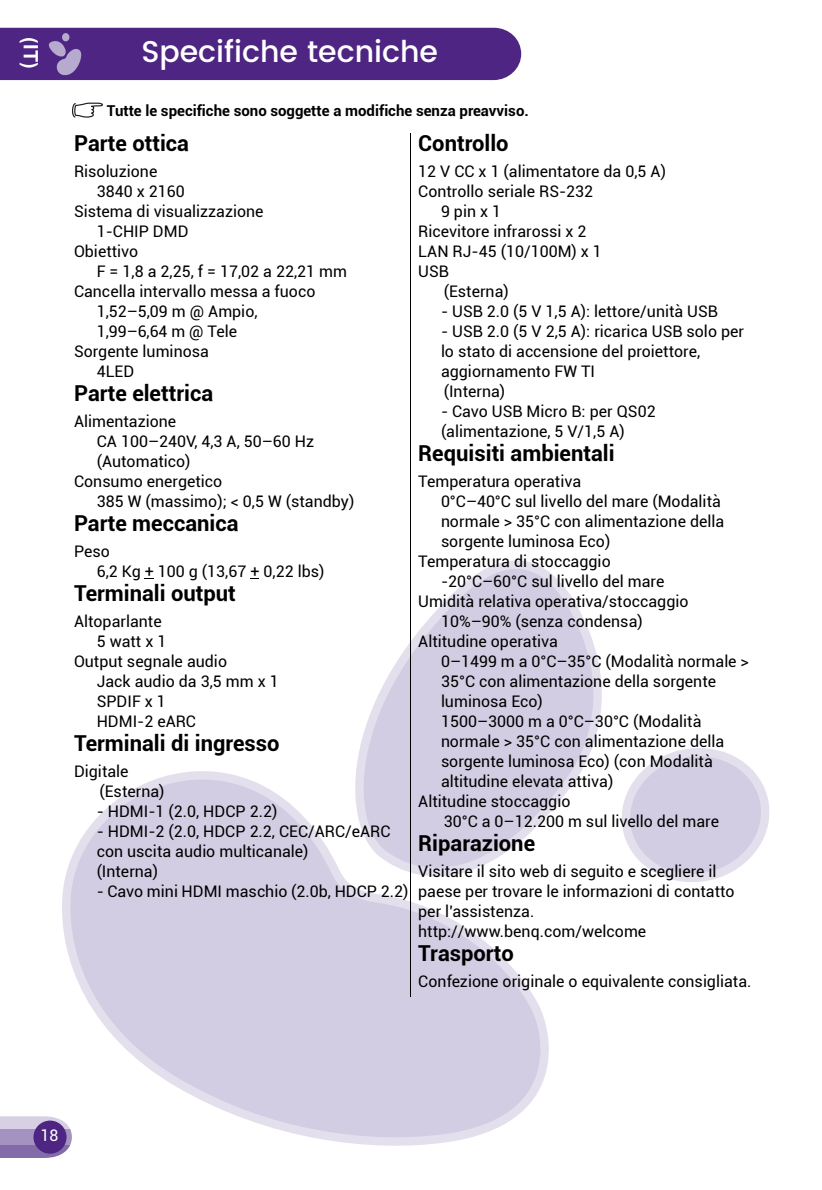
<style>
.page{position:relative;width:822px;height:1190px;background:#fff}
.page>*{position:absolute;margin:0;border:0;box-sizing:border-box;transform-origin:0 0}
.t1{font:500 30px "Poppins";color:#fff}
.t2{font:700 22px "Roboto";color:#000}
.t3{font:700 20px "Arial";color:#fff}
.t4{font:16px/20px "Roboto";color:#000}
.t5{font:16px "Roboto";color:#fff}
.t6{font:700 15px "Roboto";letter-spacing:-.005em;color:#000}
</style>
<div class="page">
<svg style="left:622px;top:748px;width:148px;height:134px"></svg>
<svg style="left:373px;top:560px;width:229px;height:233px"></svg>
<svg style="left:63px;top:708px;width:503px;height:438px"></svg>
<div style="left:0;top:28px;width:521px;height:52px;background:#4e2582"></div>
<svg style="left:0;top:1116px;width:72px;height:13px"></svg>
<div style="left:0;top:1129px;width:72px;height:16px;background:#a493c1"></div>
<div style="left:0;top:1145px;width:72px;height:13px;background:#836ba9"></div>
<div style="left:33px;top:1121px;width:34px;height:33px;background:#4e2582;border-radius:50%"></div>
<hr style="left:410px;top:133px;width:1px;height:864px;background:#000">
<svg style="left:72px;top:103px;width:31px;height:15px"></svg>
<p class="t3" style="left:42px;top:37px;width:33px;rotate:90deg">(IT)</p>
<h1 class="t1" style="left:141px;top:30px;width:298px">Specifiche tecniche</h1>
<p class="t6" style="left:107px;top:102px;width:423px">Tutte le specifiche sono soggette a modifiche senza preavviso.</p>
<h2 class="t2" style="left:74px;top:131px;width:117px">Parte ottica</h2>
<p class="t4" style="left:74px;top:162px;width:85px">Risoluzione</p>
<p class="t4" style="left:97px;top:182px;width:89px">3840 x 2160</p>
<p class="t4" style="left:74px;top:202px;width:191px">Sistema di visualizzazione</p>
<p class="t4" style="left:97px;top:222px;width:93px">1-CHIP DMD</p>
<p class="t4" style="left:74px;top:242px;width:66px">Obiettivo</p>
<p class="t4" style="left:97px;top:262px;width:252px">F = 1,8 a 2,25, f = 17,02 a 22,21 mm</p>
<p class="t4" style="left:74px;top:282px;width:243px">Cancella intervallo messa a fuoco</p>
<p class="t4" style="left:97px;top:302px;width:162px">1,52–5,09 m @ Ampio,</p>
<p class="t4" style="left:97px;top:322px;width:142px">1,99–6,64 m @ Tele</p>
<p class="t4" style="left:74px;top:342px;width:136px">Sorgente luminosa</p>
<p class="t4" style="left:97px;top:362px;width:39px">4LED</p>
<h2 class="t2" style="left:74px;top:381px;width:141px">Parte elettrica</h2>
<p class="t4" style="left:74px;top:412px;width:104px">Alimentazione</p>
<p class="t4" style="left:97px;top:432px;width:219px">CA 100–240V, 4,3 A, 50–60 Hz</p>
<p class="t4" style="left:97px;top:452px;width:95px">(Automatico)</p>
<p class="t4" style="left:74px;top:472px;width:150px">Consumo energetico</p>
<p class="t4" style="left:97px;top:492px;width:259px">385 W (massimo); &lt; 0,5 W (standby)</p>
<h2 class="t2" style="left:74px;top:511px;width:166px">Parte meccanica</h2>
<p class="t4" style="left:97px;top:542px;width:229px;text-indent:-23px">Peso<br>6,2 Kg + 100 g (13,67 + 0,22 lbs)</p>
<h2 class="t2" style="left:74px;top:581px;width:163px">Terminali output</h2>
<p class="t4" style="left:74px;top:612px;width:89px">Altoparlante</p>
<p class="t4" style="left:97px;top:632px;width:71px">5 watt x 1</p>
<p class="t4" style="left:74px;top:652px;width:155px">Output segnale audio</p>
<p class="t4" style="left:97px;top:672px;width:184px">Jack audio da 3,5 mm x 1</p>
<p class="t4" style="left:97px;top:692px;width:71px">SPDIF x 1</p>
<p class="t4" style="left:97px;top:712px;width:101px">HDMI-2 eARC</p>
<h2 class="t2" style="left:74px;top:731px;width:207px">Terminali di ingresso</h2>
<p class="t4" style="left:99px;top:762px;width:67px;text-indent:-25px">Digitale (Esterna)</p>
<p class="t4" style="left:97px;top:802px;width:182px">- HDMI-1 (2.0, HDCP 2.2)</p>
<p class="t4" style="left:97px;top:822px;width:295px">- HDMI-2 (2.0, HDCP 2.2, CEC/ARC/eARC con uscita audio multicanale)<br>(Interna)</p>
<p class="t4" style="left:97px;top:882px;width:313px">- Cavo mini HDMI maschio (2.0b, HDCP 2.2)</p>
<h2 class="t2" style="left:418px;top:131px;width:92px">Controllo</h2>
<p class="t4" style="left:418px;top:162px;width:249px">12 V CC x 1 (alimentatore da 0,5 A)</p>
<p class="t4" style="left:418px;top:182px;width:176px">Controllo seriale RS-232</p>
<p class="t4" style="left:441px;top:202px;width:62px">9 pin x 1</p>
<p class="t4" style="left:418px;top:222px;width:170px">Ricevitore infrarossi x 2</p>
<p class="t4" style="left:418px;top:242px;width:185px">LAN RJ-45 (10/100M) x 1</p>
<p class="t4" style="left:418px;top:262px;width:32px">USB</p>
<p class="t4" style="left:444px;top:282px;width:67px">(Esterna)</p>
<p class="t4" style="left:441px;top:302px;width:278px">- USB 2.0 (5 V 1,5 A): lettore/unità USB</p>
<p class="t4" style="left:441px;top:322px;width:305px">- USB 2.0 (5 V 2,5 A): ricarica USB solo per lo stato di accensione del proiettore, aggiornamento FW TI<br>(Interna)</p>
<p class="t4" style="left:441px;top:402px;width:216px">- Cavo USB Micro B: per QS02 (alimentazione, 5 V/1,5 A)</p>
<h2 class="t2" style="left:418px;top:441px;width:198px">Requisiti ambientali</h2>
<p class="t4" style="left:418px;top:472px;width:164px">Temperatura operativa</p>
<p class="t4" style="left:441px;top:492px;width:281px">0°C–40°C sul livello del mare (Modalità</p>
<p class="t4" style="left:441px;top:512px;width:285px">normale &gt; 35°C con alimentazione della</p>
<p class="t4" style="left:441px;top:532px;width:171px">sorgente luminosa Eco)</p>
<p class="t4" style="left:418px;top:552px;width:194px">Temperatura di stoccaggio</p>
<p class="t4" style="left:441px;top:572px;width:225px">-20°C–60°C sul livello del mare</p>
<p class="t4" style="left:418px;top:592px;width:272px">Umidità relativa operativa/stoccaggio</p>
<p class="t4" style="left:441px;top:612px;width:203px">10%–90% (senza condensa)</p>
<p class="t4" style="left:418px;top:632px;width:141px">Altitudine operativa</p>
<p class="t4" style="left:441px;top:652px;width:309px">0–1499 m a 0°C–35°C (Modalità normale &gt;</p>
<p class="t4" style="left:441px;top:672px;width:277px">35°C con alimentazione della sorgente</p>
<p class="t4" style="left:441px;top:692px;width:103px">luminosa Eco)</p>
<p class="t4" style="left:441px;top:712px;width:262px">1500–3000 m a 0°C–30°C (Modalità</p>
<p class="t4" style="left:441px;top:732px;width:285px">normale &gt; 35°C con alimentazione della</p>
<p class="t4" style="left:441px;top:752px;width:273px">sorgente luminosa Eco) (con Modalità</p>
<p class="t4" style="left:441px;top:772px;width:174px">altitudine elevata attiva)</p>
<p class="t4" style="left:418px;top:792px;width:154px">Altitudine stoccaggio</p>
<p class="t4" style="left:444px;top:812px;width:277px">30°C a 0–12.200 m sul livello del mare</p>
<h2 class="t2" style="left:418px;top:831px;width:118px">Riparazione</h2>
<p class="t4" style="left:418px;top:862px;width:318px">Visitare il sito web di seguito e scegliere il paese per trovare le informazioni di contatto per l'assistenza. http://www.benq.com/welcome</p>
<h2 class="t2" style="left:418px;top:941px;width:97px">Trasporto</h2>
<p class="t4" style="left:418px;top:972px;width:335px">Confezione originale o equivalente consigliata.</p>
<p class="t5" style="left:40px;top:1126px;width:19px">18</p>
</div>
